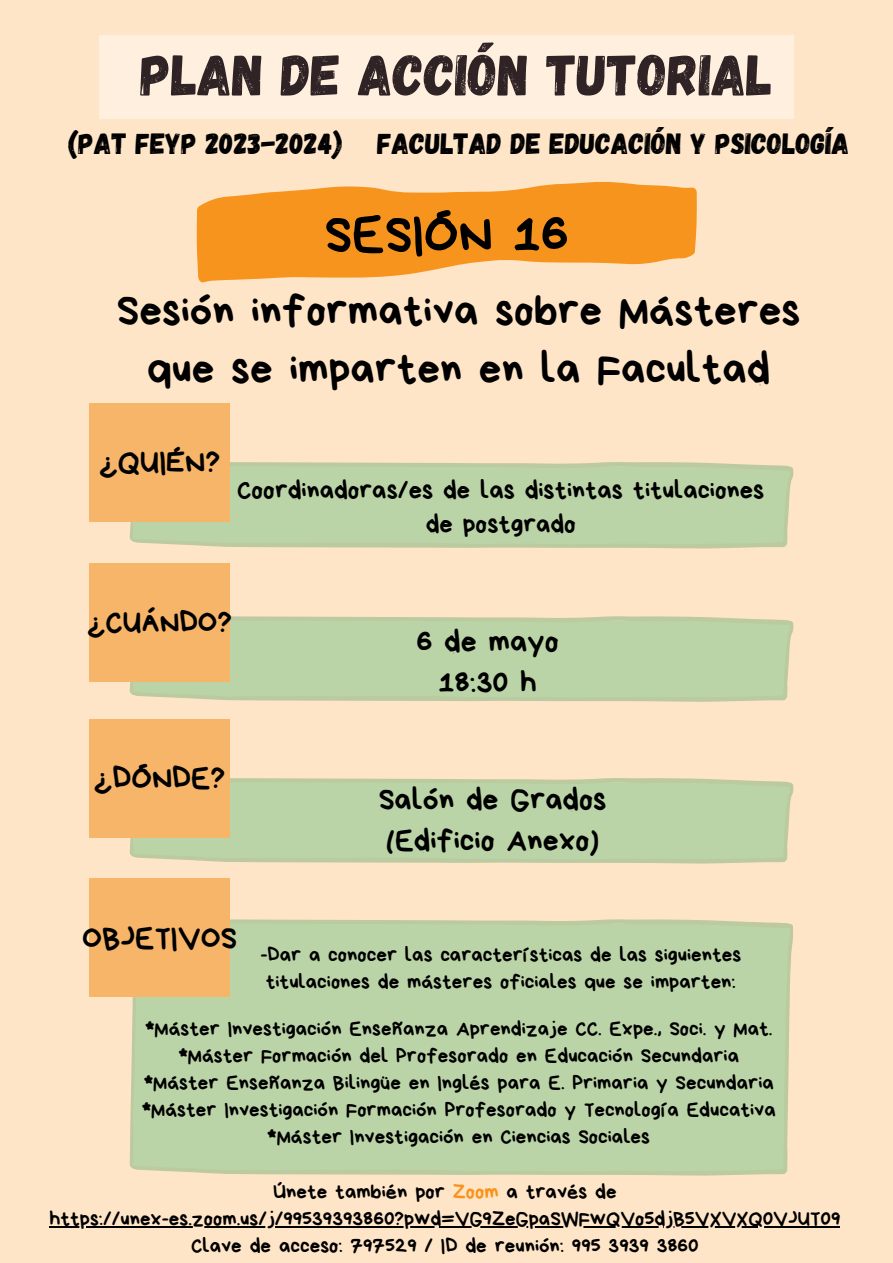
<style>
.page{position:relative;width:893px;height:1263px;background:#ffe5c7}
.page>*{position:absolute;margin:0;border:0;box-sizing:border-box;transform-origin:0 0}
.t1{font:57.75px "Gagalin";color:#2f2325}
.t2{font:54.97px "Bryndan Write";color:#000}
.t3{font:44.85px/57.9px "Bryndan Write";color:#000;text-align:center}
.t4{font:32.55px "Bryndan Write";color:#000}
.t5{font:31.95px "Bryndan Write";color:#000}
.t6{font:31.65px/41.1px "Bryndan Write";color:#000}
.t7{font:29.25px "Gagalin";color:#000}
.t8{font:26.4px/34.3px "Bryndan Write";color:#000;text-align:center}
.t9{font:20.92px/27px "Bryndan Write";color:#000}
.s1{color:#f7941d}
</style>
<div class="page">
<svg style="left:129px;top:778px;width:664px;height:85px;background:#bdd3a7"></svg>
<svg style="left:196px;top:182px;width:501px;height:100px;fill:#f7941d"></svg>
<svg style="left:129px;top:462px;width:664px;height:86px;background:#bdd3a7"></svg>
<div style="left:89px;top:403px;width:141px;height:118px;background:#f6b569"></div>
<svg style="left:129px;top:616px;width:664px;height:86px;background:#bdd3a7"></svg>
<div style="left:89px;top:564px;width:141px;height:118px;background:#f6b569"></div>
<div style="left:89px;top:719px;width:141px;height:118px;background:#f6b569"></div>
<div style="left:129px;top:919px;width:664px;height:256px;background:#bbd4a7"></div>
<div style="left:89px;top:879px;width:141px;height:118px;background:#f6b569"></div>
<div style="left:99px;top:36px;width:695px;height:83px;background:#ffefde"></div>
<hr style="left:49px;top:1226px;width:791px;height:2px;background:#000">
<h4 class="t1" style="left:141px;top:38px;width:633px">PLAN DE ACCIÓN TUTORIAL</h4>
<h3 class="t7" style="left:68px;top:124px;width:783px">(PAT FEYP 2023-2024) FACULTAD DE EDUCACIÓN Y PSICOLOGÍA</h3>
<h4 class="t2" style="left:325px;top:207px;width:245px">SESIÓN 16</h4>
<p class="t3" style="left:117px;top:282px;width:685px">Sesión informativa sobre Másteres que se imparten en la Facultad</p>
<h1 class="t4" style="left:99px;top:446px;width:122px">¿QUIÉN?</h1>
<h4 class="t8" style="left:237px;top:473px;width:528px">Coordinadoras/es de las distintas titulaciones de postgrado</h4>
<h2 class="t5" style="left:87px;top:606px;width:146px">¿CUÁNDO?</h2>
<h3 class="t6" style="left:416px;top:621px;width:144px;line-height:40.9px;text-align:center">6 de mayo<br>18:30 h</h3>
<h3 class="t4" style="left:94px;top:762px;width:133px">¿DÓNDE?</h3>
<h1 class="t6" style="left:379px;top:779px;width:229px">Salón de Grados (Edificio Anexo)</h1>
<h3 class="t4" style="left:82px;top:921px;width:156px">OBJETIVOS</h3>
<h5 class="t9" style="left:260px;top:941px;width:482px">-Dar a conocer las características de las siguientes titulaciones de másteres oficiales que se imparten:</h5>
<p class="t9" style="left:145px;top:1015px;width:629px">*Máster Investigación Enseñanza Aprendizaje CC. Expe., Soci. y Mat.</p>
<p class="t9" style="left:178px;top:1042px;width:562px">*Máster Formación del Profesorado en Educación Secundaria</p>
<p class="t9" style="left:144px;top:1069px;width:631px">*Máster Enseñanza Bilingüe en Inglés para E. Primaria y Secundaria</p>
<p class="t9" style="left:142px;top:1096px;width:635px">*Máster Investigación Formación Profesorado y Tecnología Educativa</p>
<p class="t9" style="left:267px;top:1123px;width:384px">*Máster Investigación en Ciencias Sociales</p>
<p class="t9" style="left:273px;top:1178px;width:345px">Únete también por <span class="s1">Zoom</span> a través de</p>
<p class="t9" style="left:49px;top:1205px;width:792px">https://unex-es.zoom.us/j/99539393860?pwd=VG9ZeGpaSWFwQVo5djB5VXVXQ0VJUT09</p>
<p class="t9" style="left:191px;top:1232px;width:509px">Clave de acceso: 797529 / ID de reunión: 995 3939 3860</p>
</div>
